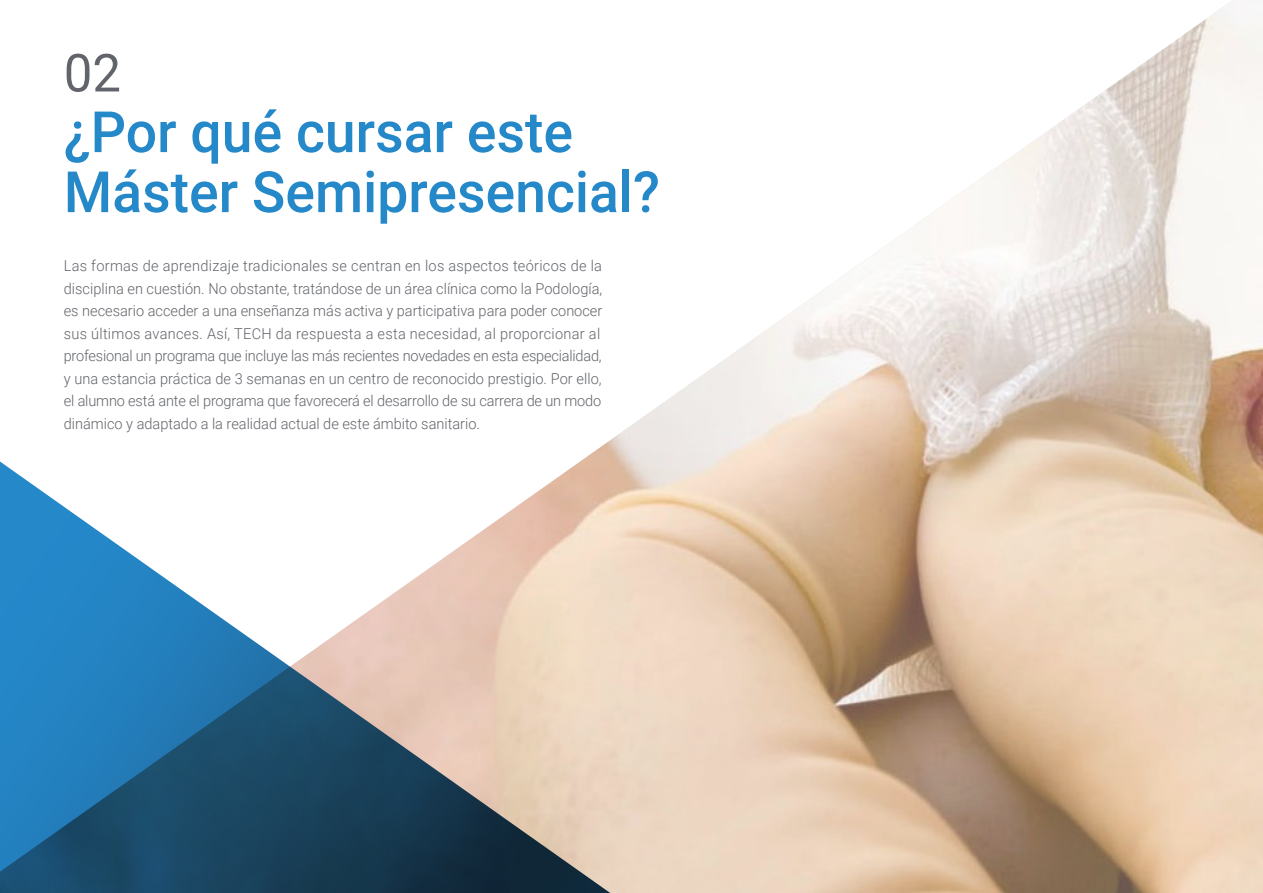
<style>
.page{position:relative;width:1263px;height:893px;background:#fff}
.page>*{position:absolute;margin:0;border:0;box-sizing:border-box;transform-origin:0 0}
.t1{font:500 57px/60px "Roboto";color:#2488c9}
.t2{font:52.5px "Roboto";color:#61646a}
.t3{font:300 15px/22.5px "Roboto";color:#61646a}
</style>
<div class="page">
<img style="left:602px;top:0;width:661px;height:893px">
<svg style="left:0;top:446px;width:640px;height:447px"></svg>
<h2 class="t2" style="left:64px;top:36px;width:59px">02</h2>
<h1 class="t1" style="left:64px;top:100px;width:597px">¿Por qué cursar este<br>Máster Semipresencial?</h1>
<p class="t3" style="left:64px;top:254px;width:540px">Las formas de aprendizaje tradicionales se centran en los aspectos teóricos de la disciplina en cuestión. No obstante, tratándose de un área clínica como la Podología, es necesario acceder a una enseñanza más activa y participativa para poder conocer sus últimos avances. Así, TECH da respuesta a esta necesidad, al proporcionar al profesional un programa que incluye las más recientes novedades en esta especialidad, y una estancia práctica de 3 semanas en un centro de reconocido prestigio. Por ello, el alumno está ante el programa que favorecerá el desarrollo de su carrera de un modo dinámico y adaptado a la realidad actual de este ámbito sanitario.</p>
</div>
